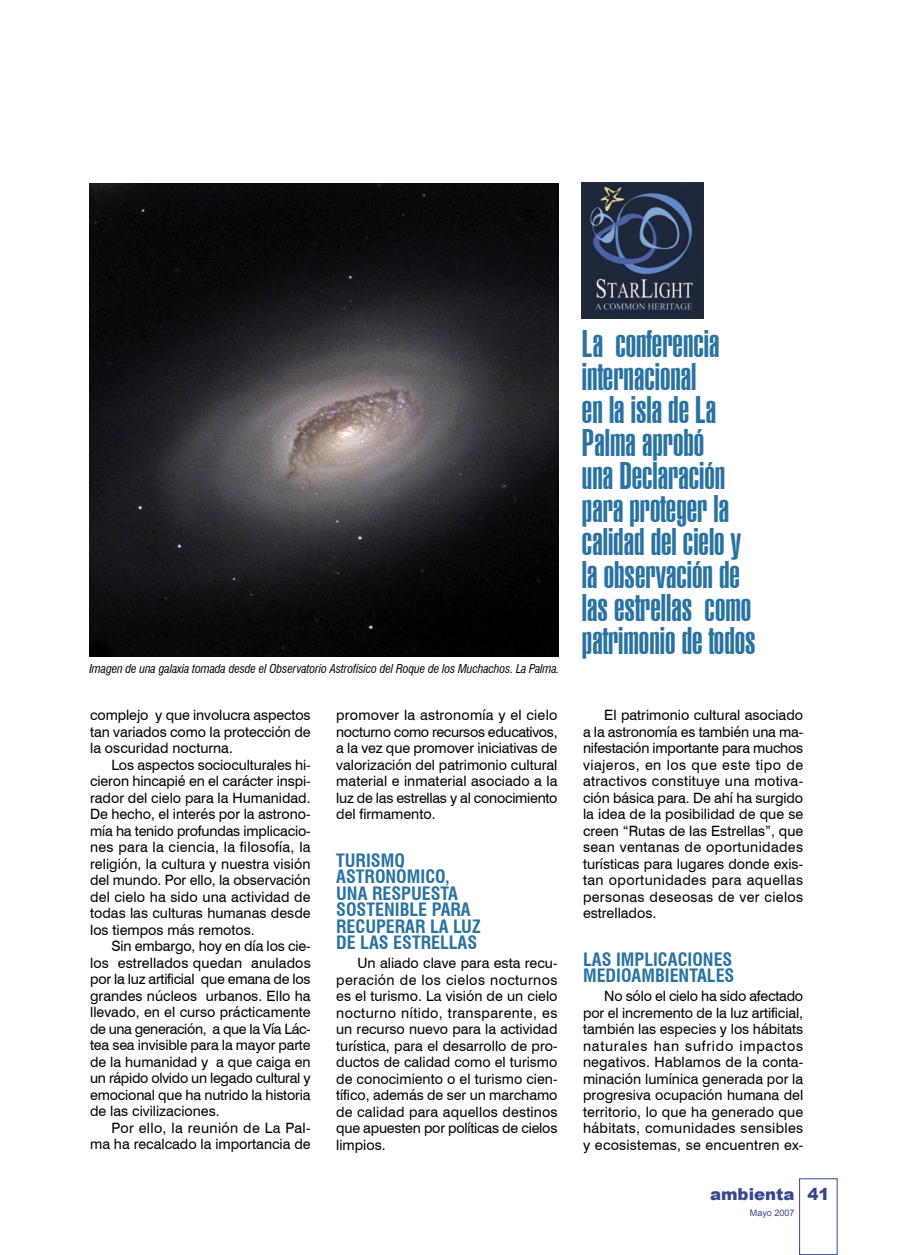
<style>
.page{position:relative;width:915px;height:1255px;background:#fff}
.page>*{position:absolute;margin:0;border:0;box-sizing:border-box;transform-origin:0 0}
.sumario{font:900 extra-condensed 37.5px/33px "Swiss 911 BT";color:#2973a2}
.Ladillo{font:700 condensed 18px/16.5px "Swiss 721 BT";color:#2973a2}
.t1{font:900 16.5px "Arial";color:#36478b}
.Texto_general{font:14.25px/16.5px "Swiss 721 BT";color:#000;text-align:justify}
.Pié_de_foto{font:italic condensed 12px "Swiss 721 BT";letter-spacing:-.01em;color:#000}
.t2{font:9px "Arial";color:#36478b}
</style>
<div class="page">
<div style="left:799px;top:1178px;width:38px;height:76px;border:1px solid #36478b"></div>
<img style="left:89px;top:184px;width:469px;height:472px">
<img style="left:581px;top:182px;width:122px;height:136px">
<p class="Pié_de_foto" style="left:89px;top:661px;width:471px">Imagen de una galaxia tomada desde el Observatorio Astrofísico del Roque de los Muchachos. La Palma.</p>
<p class="Texto_general" style="left:90px;top:706px;width:222px">complejo y que involucra aspectos tan variados como la protección de la oscuridad nocturna.</p>
<p class="Texto_general" style="left:90px;top:756px;width:222px;text-indent:21px">Los aspectos socioculturales hi&shy;cieron hincapié en el carácter inspi&shy;rador del cielo para la Humanidad.<br>De hecho, el interés por la astrono&shy;mía ha tenido profundas implicacio&shy;nes para la ciencia, la filosofía, la religión, la cultura y nuestra visión del mundo. Por ello, la observación del cielo ha sido una actividad de todas las culturas humanas desde los tiempos más remotos.</p>
<p class="Texto_general" style="left:90px;top:937px;width:222px;text-indent:21px">Sin embargo, hoy en día los cie&shy;los estrellados quedan anulados por la luz artificial que emana de los grandes núcleos urbanos. Ello ha llevado, en el curso prácticamente de una generación, a que la Vía Lác&shy;tea sea invisible para la mayor parte de la humanidad y a que caiga en un rápido olvido un legado cultural y emocional que ha nutrido la historia de las civilizaciones.</p>
<p class="Texto_general" style="left:90px;top:1119px;width:222px;text-align:right">Por ello, la reunión de La Pal&shy;ma ha recalcado la importancia de</p>
<p class="Texto_general" style="left:336px;top:706px;width:223px">promover la astronomía y el cielo nocturno como recursos educativos, a la vez que promover iniciativas de valorización del patrimonio cultural material e inmaterial asociado a la luz de las estrellas y al conocimiento del firmamento.</p>
<p class="Ladillo" style="left:336px;top:852px;width:146px">TURISMO<br>ASTRONÓMICO,<br>UNA RESPUESTA<br>SOSTENIBLE PARA<br>RECUPERAR LA LUZ<br>DE LAS ESTRELLAS</p>
<p class="Texto_general" style="left:336px;top:954px;width:223px;text-indent:21px">Un aliado clave para esta recu&shy;peración de los cielos nocturnos es el turismo. La visión de un cielo nocturno nítido, transparente, es un recurso nuevo para la actividad turística, para el desarrollo de pro&shy;ductos de calidad como el turismo de conocimiento o el turismo cien&shy;tífico, además de ser un marchamo de calidad para aquellos destinos que apuesten por políticas de cielos limpios.</p>
<p class="sumario" style="left:581px;top:328px;width:175px">La conferencia internacional<br>en la isla de La<br>Palma aprobó<br>una Declaración para proteger la calidad del cielo y la observación de las estrellas como patrimonio de todos</p>
<p class="Texto_general" style="left:583px;top:706px;width:222px;text-indent:21px">El patrimonio cultural asociado a la astronomía es también una ma&shy;nifestación importante para muchos viajeros, en los que este tipo de atractivos constituye una motiva&shy;ción básica para. De ahí ha surgido la idea de la posibilidad de que se creen “Rutas de las Estrellas”, que sean ventanas de oportunidades turísticas para lugares donde exis&shy;tan oportunidades para aquellas personas deseosas de ver cielos estrellados.</p>
<p class="Ladillo" style="left:583px;top:951px;width:153px">LAS IMPLICACIONES<br>MEDIOAMBIENTALES</p>
<p class="Texto_general" style="left:583px;top:987px;width:222px;text-indent:21px">No sólo el cielo ha sido afectado por el incremento de la luz artificial, también las especies y los hábitats naturales han sufrido impactos negativos. Hablamos de la conta&shy;minación lumínica generada por la progresiva ocupación humana del territorio, lo que ha generado que hábitats, comunidades sensibles y ecosistemas, se encuentren ex-</p>
<p class="t1" style="left:709px;top:1181px;width:86px">ambienta</p>
<p class="t2" style="left:749px;top:1207px;width:46px">Mayo 2007</p>
<p class="t1" style="left:807px;top:1181px;width:24px">41</p>
</div>
